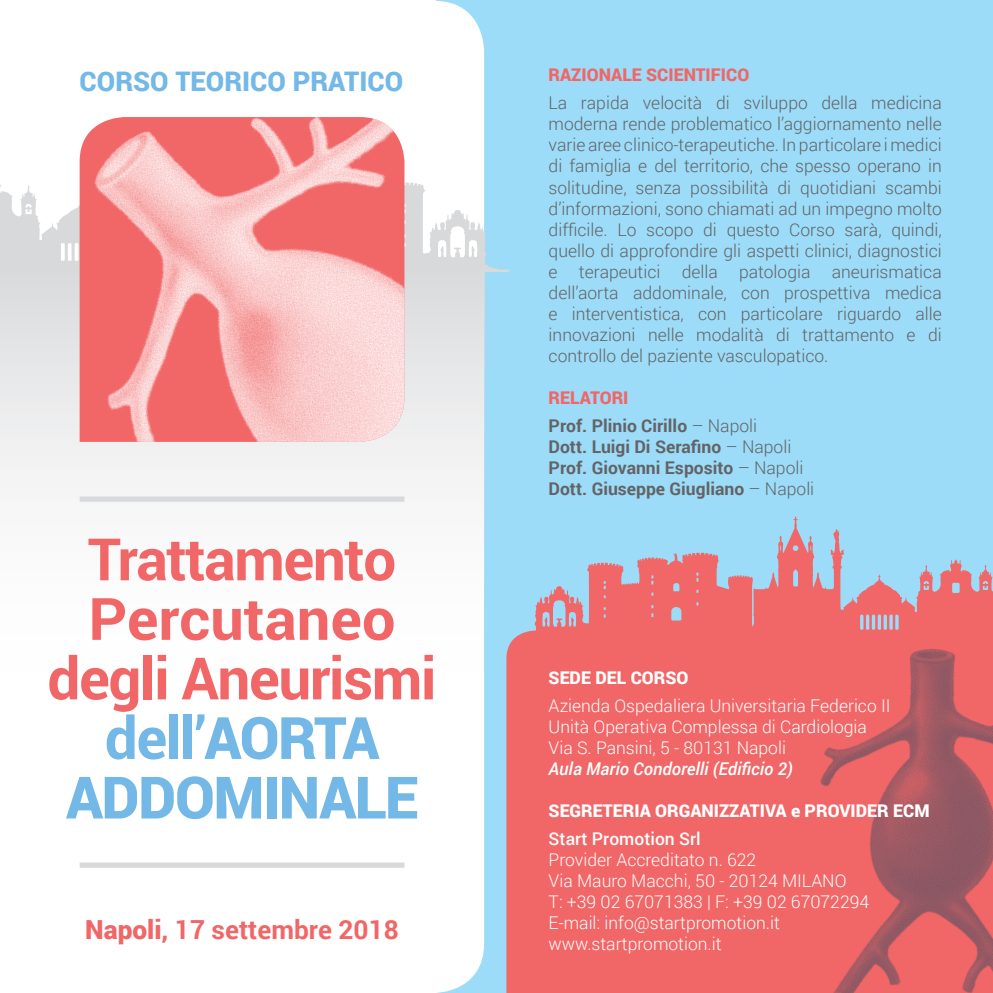
<style>
.page{position:relative;width:993px;height:993px;background:#fff}
.page>*{position:absolute;margin:0;border:0;box-sizing:border-box;transform-origin:0 0}
.t1{font:700 58.45px/59.5px "Roboto";letter-spacing:-.025em;color:#f16667;text-align:center}
.t2{font:700 58.45px "Roboto";color:#f16667}
.t3{font:900 58.45px "Roboto";letter-spacing:-.025em;color:#73b8e6}
.t4{font:900 26.95px "Roboto";color:#73b8e6}
.t5{font:700 26.25px "Roboto";color:#f16667}
.t6{font:300 17.5px/21px "Roboto";color:#636366;text-align:justify}
.t7{font:300 17.5px "Roboto";color:#fff}
.t8{font:700 17.5px "Roboto";color:#636366}
.t9{font:900 17.5px "Roboto";color:#fff}
.t10{font:italic 500 17.5px "Roboto";color:#fff}
.t11{font:900 17.5px "Roboto";color:#f16667}
.t12{font:500 17.5px "Roboto";color:#fff}
.s1{font-weight:300}
.s2{color:#73b8e6}
.s3{font-weight:900;color:#73b8e6}
.s4{font-weight:900}
</style>
<div class="page">
<div style="left:437px;top:0;width:555px;height:992px;background:#9cdcf8"></div>
<svg style="left:437px;top:1px;width:47px;height:128px;background:#f6fcfe"></svg>
<svg style="left:0;top:129px;width:508px;height:143px"></svg>
<div style="left:0;top:262px;width:484px;height:730px;background:linear-gradient(to bottom,#e5e5e7,#fff)"></div>
<img style="left:80px;top:117px;width:324px;height:325px">
<div style="left:506px;top:638px;width:254px;height:354px;background:#f16667"></div>
<img style="left:760px;top:639px;width:232px;height:353px">
<div style="left:80px;top:496px;width:324px;height:5px;background:#d8d9db"></div>
<div style="left:80px;top:862px;width:324px;height:5px;background:#d8d9db"></div>
<svg style="left:515px;top:516px;width:477px;height:123px"></svg>
<p class="t4" style="left:80px;top:63px;width:325px">CORSO TEORICO PRATICO</p>
<p class="t11" style="left:548px;top:63px;width:202px">RAZIONALE SCIENTIFICO</p>
<p class="t6" style="left:548px;top:92px;width:394px">La rapida velocità di sviluppo della medicina moderna rende problematico l’aggiornamento nelle varie aree clinico-terapeutiche. In particolare i medici di famiglia e del territorio, che spesso operano in solitudine, senza possibilità di quotidiani scambi d’informazioni, sono chiamati ad un impegno molto difficile. Lo scopo di questo Corso sarà, quindi, quello di approfondire gli aspetti clinici, diagnostici e terapeutici della patologia aneurismatica dell’aorta addominale, con prospettiva medica e interventistica, con particolare riguardo alle innovazioni nelle modalità di trattamento e di controllo del paziente vasculopatico.</p>
<p class="t11" style="left:548px;top:385px;width:81px">RELATORI</p>
<p class="t8" style="left:548px;top:413px;width:210px">Prof. Plinio Cirillo <span class="s1">– Napoli</span></p>
<p class="t8" style="left:548px;top:434px;width:244px">Dott. Luigi Di Serafino <span class="s1">– Napoli</span></p>
<p class="t8" style="left:548px;top:455px;width:256px">Prof. Giovanni Esposito <span class="s1">– Napoli</span></p>
<p class="t8" style="left:548px;top:476px;width:267px">Dott. Giuseppe Giugliano <span class="s1">– Napoli</span></p>
<p class="t1" style="left:88px;top:527px;width:310px">Trattamento</p>
<p class="t2" style="left:88px;top:577px;width:308px">Percutaneo</p>
<p class="t1" style="left:47px;top:646px;width:390px">degli Aneurismi <span class="s2">dell’</span><span class="s3">AORTA</span></p>
<p class="t3" style="left:66px;top:756px;width:354px">ADDOMINALE</p>
<p class="t5" style="left:85px;top:911px;width:315px"><span class="s4">Napoli</span>, 17 settembre 2018</p>
<p class="t9" style="left:548px;top:664px;width:141px">SEDE DEL CORSO</p>
<p class="t7" style="left:548px;top:693px;width:343px">Azienda Ospedaliera Universitaria Federico II</p>
<p class="t7" style="left:548px;top:714px;width:320px">Unità Operativa Complessa di Cardiologia</p>
<p class="t7" style="left:548px;top:735px;width:239px">Via S. Pansini, 5 - 80131 Napoli</p>
<p class="t10" style="left:548px;top:755px;width:245px">Aula Mario Condorelli (Edificio 2)</p>
<p class="t9" style="left:548px;top:797px;width:382px">SEGRETERIA ORGANIZZATIVA e PROVIDER ECM</p>
<p class="t12" style="left:548px;top:825px;width:154px">Start Promotion Srl</p>
<p class="t7" style="left:548px;top:847px;width:209px">Provider Accreditato n. 622</p>
<p class="t7" style="left:548px;top:868px;width:299px">Via Mauro Macchi, 50 - 20124 MILANO</p>
<p class="t7" style="left:548px;top:889px;width:322px">T: +39 02 67071383 | F: +39 02 67072294</p>
<p class="t7" style="left:548px;top:910px;width:233px">E-mail: info@startpromotion.it</p>
<p class="t7" style="left:548px;top:931px;width:174px">www.startpromotion.it</p>
</div>
